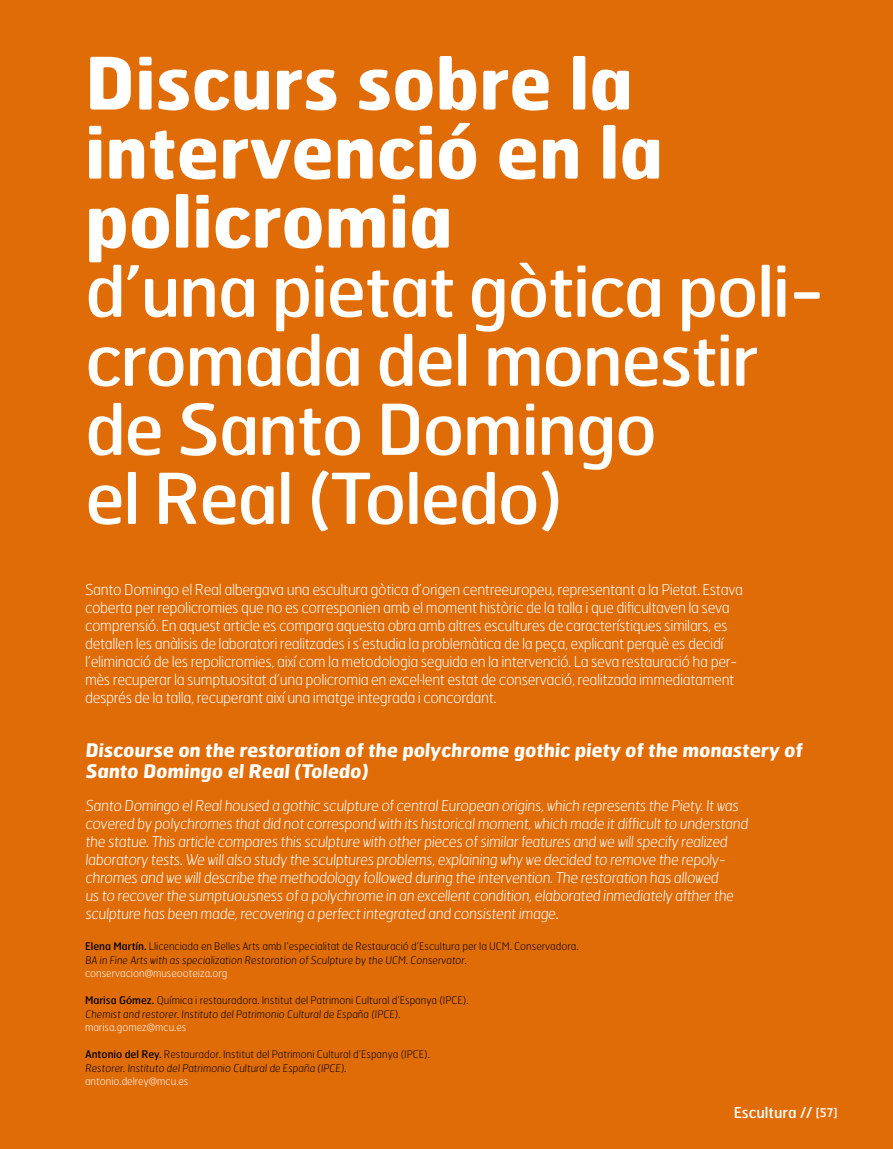
<style>
.page{position:relative;width:893px;height:1149px;background:#fff}
.page>*{position:absolute;margin:0;border:0;box-sizing:border-box;transform-origin:0 0}
.t1{font:700 72px/69px "Hermes";color:#fff}
.t2{font:69.9px/69px "Hermes";letter-spacing:-.025em;color:#fff}
.t3{font:700 18.75px/21px "Hermes";color:#fff}
.t4{font:100 15px/18px "Hermes";letter-spacing:-.025em;color:#fff}
.t5{font:15px "Hermes";color:#fff}
.t6{font:100 10.5px/13.5px "Hermes";color:#000}
.t7{font:100 10.5px "Hermes";color:#fff}
.s1{font-weight:400}
.s2{font-size:12px}
</style>
<div class="page">
<div style="left:0;top:0;width:893px;height:1148px;background:#e06c08"></div>
<h1 class="t1" style="left:85px;top:46px;width:580px">Discurs sobre la intervenció en la policromia</h1>
<h2 class="t2" style="left:85px;top:254px;width:742px">d’una pietat gòtica poli&shy;cromada del monestir de Santo Domingo<br>el Real (Toledo)</h2>
<p class="t4" style="left:85px;top:579px;width:659px">Santo Domingo el Real albergava una escultura gòtica d’origen centreeuropeu, representant a la Pietat. Estava coberta per repolicromies que no es corresponien amb el moment històric de la talla i que dificultaven la seva comprensió. En aquest article es compara aquesta obra amb altres escultures de característiques similars, es detallen les anàlisis de laboratori realitzades i s’estudia la problemàtica de la peça, explicant perquè es decidí l’eliminació de les repolicromies, així com la metodologia seguida en la intervenció. La seva restauració ha per&shy;mès recuperar la sumptuositat d’una policromia en excel·lent estat de conservació, realitzada immediatament després de la talla, recuperant així una imatge integrada i concordant.</p>
<p class="t3" style="left:85px;top:738px;width:721px">Discourse on the restoration of the polychrome gothic piety of the monastery of<br>Santo Domingo el Real (Toledo)</p>
<p class="t4" style="left:85px;top:795px;width:666px">Santo Domingo elRealhoused a gothic sculpture of centralEuropean origins,which represents the Piety.It was covered by polychromes that did not correspond with its historicalmoment,which made it difficult to understand the statue.This article compares this sculpture with other pieces of similar features and we willspecify realized laboratory tests.We willalso study the sculptures problems,explaining why we decided to remove the repoly&shy;chromes and we willdescribe the methodology followed during the intervention.The restoration has allowed<br>us to recover the sumptuousness of a polychrome in an excellent condition,elaborated inmediately afther the sculpture has been made,recovering a perfect integrated and consistent image.</p>
<p class="t6" style="left:85px;top:939px;width:495px"><span class="s1">Elena Martín.</span> Llicenciada en Belles Arts amb l’especialitat de Restauració d’Escultura per la UCM. Conservadora.<br>BA in Fine Arts with as specialization Restoration of Sculpture by the UCM. Conservator.</p>
<p class="t7" style="left:85px;top:966px;width:144px">conservacion@museooteiza.org</p>
<p class="t6" style="left:85px;top:993px;width:385px"><span class="s1">Marisa Gómez.</span> Química i restauradora. Institut del Patrimoni Cultural d’Espanya (IPCE).<br>Chemist and restorer. Instituto del Patrimonio Cultural de España (IPCE).</p>
<p class="t7" style="left:85px;top:1020px;width:103px">marisa.gomez@mcu.es</p>
<p class="t6" style="left:85px;top:1047px;width:346px"><span class="s1">Antonio del Rey.</span> Restaurador. Institut del Patrimoni Cultural d’Espanya (IPCE).<br>Restorer. Instituto del Patrimonio Cultural de España (IPCE).</p>
<p class="t7" style="left:85px;top:1074px;width:105px">antonio.delrey@mcu.es</p>
<p class="t5" style="left:734px;top:1102px;width:106px">Escultura // <span class="s2">[57]</span></p>
</div>
